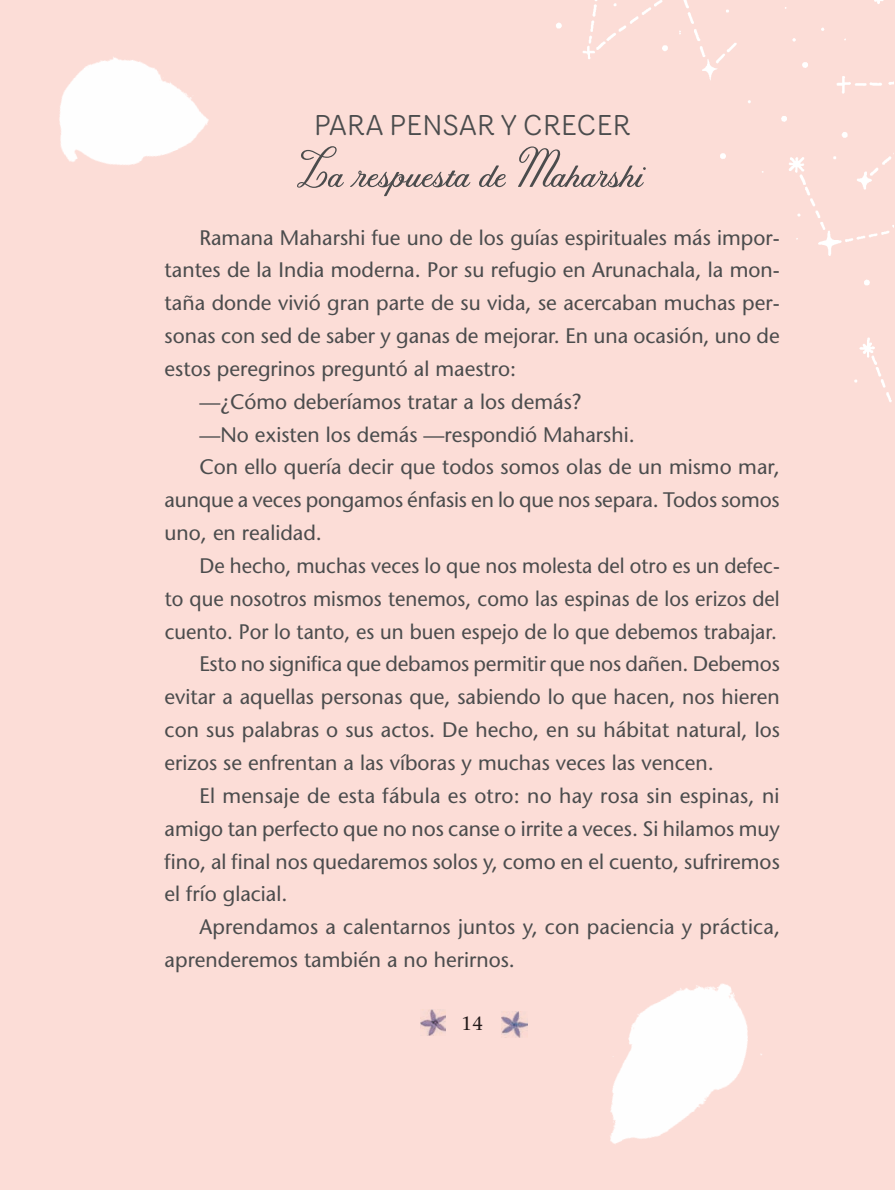
<style>
.page{position:relative;width:895px;height:1190px;background:#fcddd7}
.page>*{position:absolute;margin:0;border:0;box-sizing:border-box;transform-origin:0 0}
.t1{font:56px "Tilda Grande";color:#4b4c4d}
.t2{font:28px "Router";color:#4b4c4d}
.t3{font:21px "Stone Sans";color:#4b4c4d}
.t4{font:500 19.25px "Stone Serif Std";color:#231f20}
</style>
<div class="page">
<img style="left:556px;top:0;width:338px;height:403px">
<img style="left:59px;top:57px;width:150px;height:108px">
<img style="left:610px;top:983px;width:152px;height:161px">
<h2 class="t2" style="left:314px;top:104px;width:318px">PARA PENSAR Y CRECER</h2>
<h1 class="t1" style="left:299px;top:133px;width:348px">La respuesta de Maharshi</h1>
<p class="t3" style="left:199px;top:224px;width:582px">Ramana Maharshi fue uno de los guías espirituales más impor-</p>
<p class="t3" style="left:165px;top:257px;width:617px">tantes de la India moderna. Por su refugio en Arunachala, la mon-</p>
<p class="t3" style="left:165px;top:290px;width:617px">taña donde vivió gran parte de su vida, se acercaban muchas per-</p>
<p class="t3" style="left:165px;top:323px;width:617px">sonas con sed de saber y ganas de mejorar. En una ocasión, uno de</p>
<p class="t3" style="left:165px;top:356px;width:353px">estos peregrinos preguntó al maestro:</p>
<p class="t3" style="left:199px;top:389px;width:384px">—¿Cómo deberíamos tratar a los demás?</p>
<p class="t3" style="left:199px;top:421px;width:437px">—No existen los demás —respondió Maharshi.</p>
<p class="t3" style="left:199px;top:454px;width:582px">Con ello quería decir que todos somos olas de un mismo mar,</p>
<p class="t3" style="left:165px;top:487px;width:617px">aunque a veces pongamos énfasis en lo que nos separa. Todos somos</p>
<p class="t3" style="left:165px;top:520px;width:159px">uno, en realidad.</p>
<p class="t3" style="left:199px;top:553px;width:582px">De hecho, muchas veces lo que nos molesta del otro es un defec-</p>
<p class="t3" style="left:165px;top:586px;width:617px">to que nosotros mismos tenemos, como las espinas de los erizos del</p>
<p class="t3" style="left:165px;top:618px;width:614px">cuento. Por lo tanto, es un buen espejo de lo que debemos trabajar.</p>
<p class="t3" style="left:199px;top:651px;width:582px">Esto no significa que debamos permitir que nos dañen. Debemos</p>
<p class="t3" style="left:165px;top:684px;width:617px">evitar a aquellas personas que, sabiendo lo que hacen, nos hieren</p>
<p class="t3" style="left:165px;top:717px;width:617px">con sus palabras o sus actos. De hecho, en su hábitat natural, los</p>
<p class="t3" style="left:165px;top:750px;width:551px">erizos se enfrentan a las víboras y muchas veces las vencen.</p>
<p class="t3" style="left:199px;top:783px;width:582px">El mensaje de esta fábula es otro: no hay rosa sin espinas, ni</p>
<p class="t3" style="left:165px;top:815px;width:617px">amigo tan perfecto que no nos canse o irrite a veces. Si hilamos muy</p>
<p class="t3" style="left:165px;top:848px;width:617px">fino, al final nos quedaremos solos y, como en el cuento, sufriremos</p>
<p class="t3" style="left:165px;top:881px;width:124px">el frío glacial.</p>
<p class="t3" style="left:199px;top:914px;width:582px">Aprendamos a calentarnos juntos y, con paciencia y práctica,</p>
<p class="t3" style="left:165px;top:947px;width:352px">aprenderemos también a no herirnos.</p>
<p class="t4" style="left:461px;top:1012px;width:24px">14</p>
</div>
